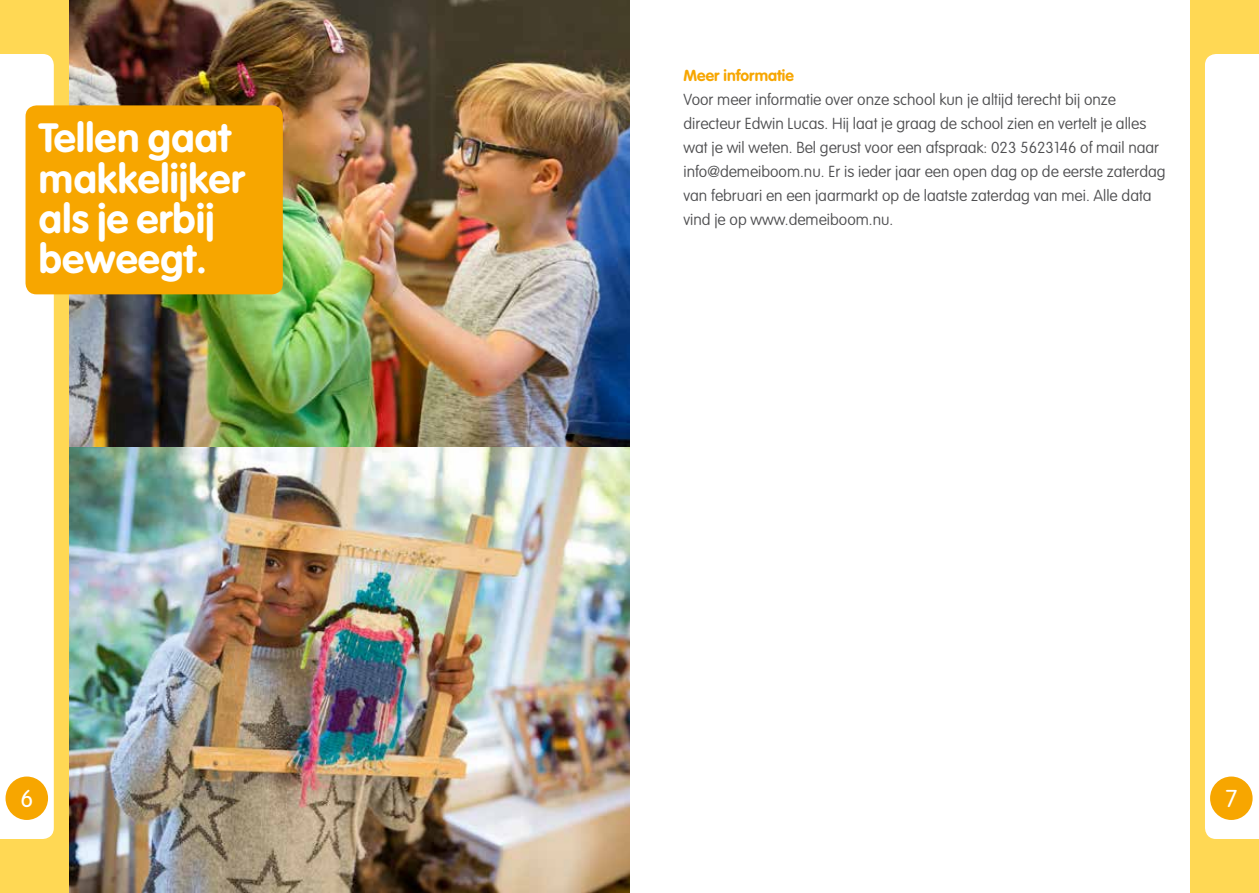
<style>
.page{position:relative;width:1259px;height:893px;background:#fff}
.page>*{position:absolute;margin:0;border:0;box-sizing:border-box;transform-origin:0 0}
.t1{font:700 40.35px/40.3px "VAG Rounded Std";letter-spacing:.01em;color:#fff}
.t2{font:300 24px "VAG Rounded Std";color:#fff}
.t3{font:100 15.75px/24px "VAG Rounded Std";color:#4e4e50}
.t4{font:700 15.75px "VAG Rounded Std";color:#f7a600}
</style>
<div class="page">
<img style="left:68px;top:0;width:561px;height:893px">
<div style="left:1190px;top:0;width:69px;height:893px;background:#ffd854"></div>
<div style="left:0;top:0;width:68px;height:893px;background:#ffd854"></div>
<div style="left:1205px;top:54px;width:54px;height:785px;background:#fff;border-radius:11px"></div>
<div style="left:1233px;top:54px;width:26px;height:785px;background:#fff"></div>
<div style="left:0;top:54px;width:54px;height:785px;background:#fff;border-radius:11px"></div>
<div style="left:0;top:54px;width:26px;height:785px;background:#fff"></div>
<div style="left:26px;top:105px;width:257px;height:189px;background:#f7a600;border-radius:11px"></div>
<div style="left:1210px;top:776px;width:42px;height:44px;background:#f7a600;border-radius:50%"></div>
<div style="left:6px;top:776px;width:42px;height:44px;background:#f7a600;border-radius:50%"></div>
<h1 class="t1" style="left:39px;top:119px;width:207px">Tellen gaat makkelijker als je erbij beweegt.</h1>
<p class="t4" style="left:683px;top:67px;width:112px">Meer informatie</p>
<p class="t3" style="left:683px;top:88px;width:484px">Voor meer informatie over onze school kun je altijd terecht bij onze directeur Edwin Lucas. Hij laat je graag de school zien en vertelt je alles wat je wil weten. Bel gerust voor een afspraak: 023 5623146 of mail naar info@demeiboom.nu. Er is ieder jaar een open dag op de eerste zaterdag van februari en een jaarmarkt op de laatste zaterdag van mei. Alle data vind je op www.demeiboom.nu.</p>
<h2 class="t2" style="left:20px;top:785px;width:14px">6</h2>
<h2 class="t2" style="left:1225px;top:785px;width:13px">7</h2>
</div>
